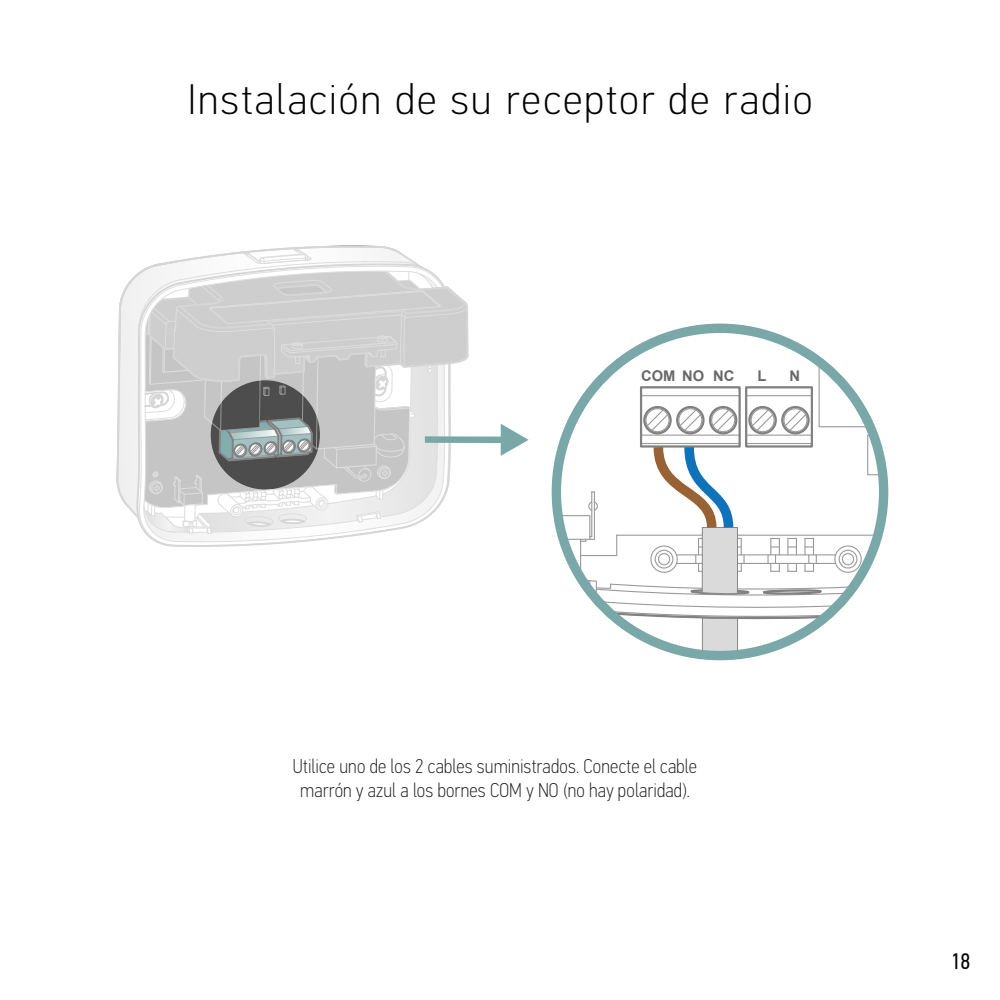
<style>
.page{position:relative;width:1000px;height:1000px;background:#fff}
.page>*{position:absolute;margin:0;border:0;box-sizing:border-box;transform-origin:0 0}
.t1{font:100 42.75px "PF Din Text Cond Pro";letter-spacing:.045em;color:#000;scale:1.11 1}
.t2{font:22.5px "PF Din Text Cond Pro";color:#000}
.t3{font:100 20px/24px "PF Din Text Cond Pro";letter-spacing:.01em;color:#1f1e1e;text-align:center}
.t4{font:700 14.75px "Arial";color:#676767}
</style>
<div class="page">
<svg style="left:116px;top:247px;width:353px;height:300px"></svg>
<hr style="left:641px;top:395px;width:99px;height:1px;background:#9a9999">
<hr style="left:746px;top:395px;width:66px;height:1px;background:#9a9999">
<hr style="left:819px;top:363px;width:1px;height:64px;background:#9a9999">
<div style="left:640px;top:386px;width:101px;height:62px;border:2px solid #818181"></div>
<div style="left:745px;top:386px;width:68px;height:62px;border:2px solid #818181"></div>
<div style="left:643px;top:406px;width:29px;height:28px;border:2px solid #818181;border-radius:50%"></div>
<div style="left:676px;top:406px;width:29px;height:28px;border:2px solid #818181;border-radius:50%"></div>
<div style="left:709px;top:406px;width:28px;height:28px;border:2px solid #818181;border-radius:50%"></div>
<div style="left:748px;top:406px;width:29px;height:28px;border:2px solid #818181;border-radius:50%"></div>
<div style="left:781px;top:406px;width:29px;height:28px;border:2px solid #818181;border-radius:50%"></div>
<svg style="left:556px;top:409px;width:328px;height:247px"></svg>
<div style="left:552px;top:324px;width:336px;height:336px;border:9px solid #7aa8a8;border-radius:50%"></div>
<div style="left:425px;top:436px;width:80px;height:7px;background:#7aa8a8"></div>
<svg style="left:501px;top:424px;width:28px;height:32px"></svg>
<h1 class="t1" style="left:187px;top:75px;width:565px">Instalación de su receptor de radio</h1>
<p class="t4" style="left:641px;top:366px;width:95px">COM NO NC</p>
<p class="t4" style="left:758px;top:366px;width:10px">L</p>
<p class="t4" style="left:789px;top:366px;width:12px">N</p>
<p class="t3" style="left:293px;top:754px;width:406px">Utilice uno de los 2 cables suministrados. Conecte el cable marrón y azul a los bornes COM y NO (no hay polaridad).</p>
<p class="t2" style="left:951px;top:948px;width:21px">18</p>
</div>
